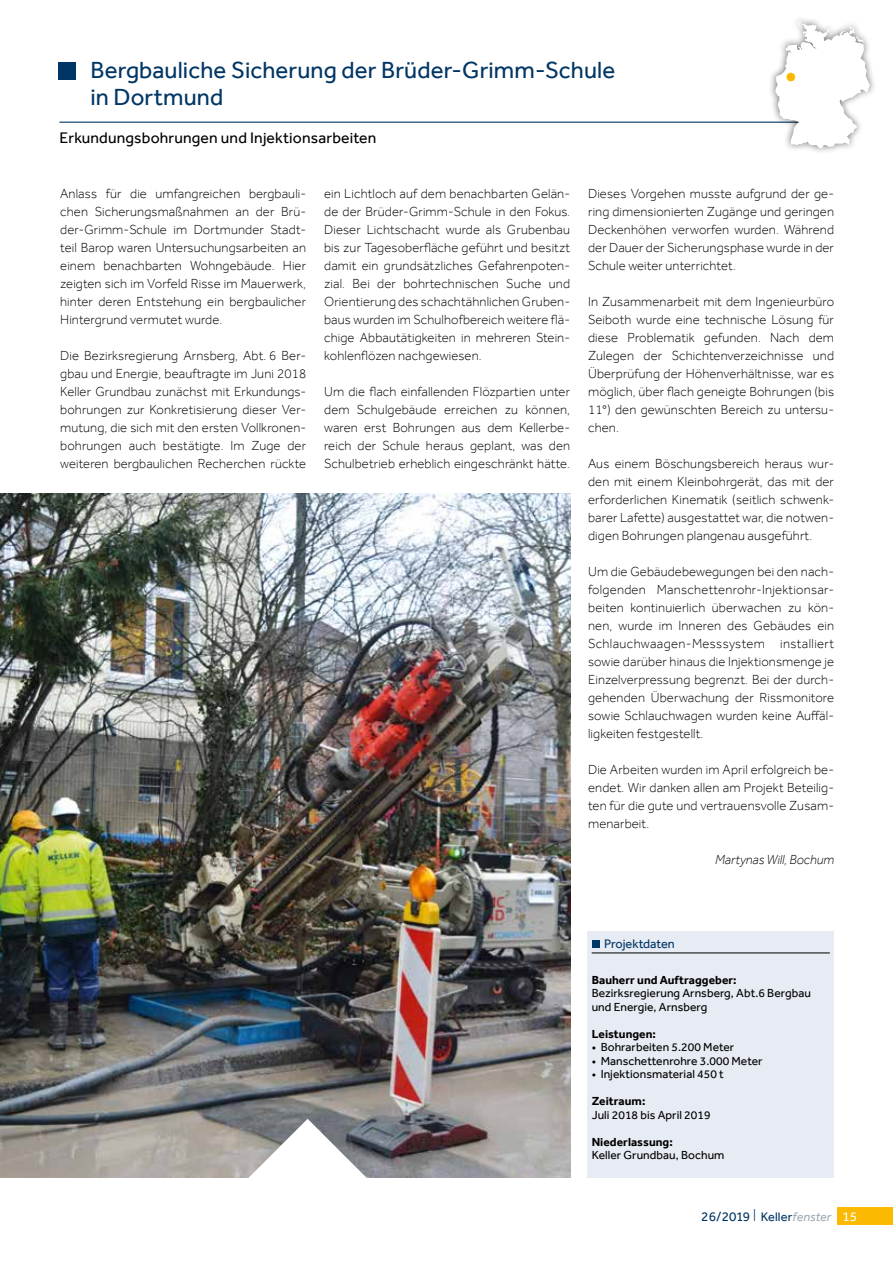
<style>
.page{position:relative;width:893px;height:1263px;background:#fff}
.page>*{position:absolute;margin:0;border:0;box-sizing:border-box;transform-origin:0 0}
.t1{font:24px/27px "Effra";letter-spacing:.005em;color:#003665}
.t2{font:15.75px "Effra";letter-spacing:.01em;color:#000}
.t3{font:300 13.5px/18px "Effra";letter-spacing:.01em;color:#000;text-align:justify}
.t4{font:13.5px "Effra";letter-spacing:.01em;color:#003665}
.t5{font:italic 300 13.5px "Effra";color:#000}
.t6{font:12.75px "Effra";color:#003665}
.t7{font:12px/13.5px "Effra";letter-spacing:.005em;color:#000}
.t8{font:700 12px "Effra";letter-spacing:.005em;color:#000}
.s1{font-family:"Gill Sans";font-weight:300;font-size:17.4px}
.s2{font-size:12.75px}
.s3{font-style:italic;font-size:12.75px;color:#9faab6}
.s4{color:#fff}
</style>
<div class="page">
<hr style="left:59px;top:122px;width:774px;height:1px;background:#003665">
<div style="left:58px;top:63px;width:18px;height:17px;background:#003665"></div>
<div style="left:768px;top:15px;width:109px;height:141px;background:#000;opacity:.55"></div>
<svg style="left:775px;top:21px;width:95px;height:127px"></svg>
<div style="left:786px;top:73px;width:9px;height:8px;background:#fbba01;border-radius:50%"></div>
<div style="left:587px;top:931px;width:247px;height:247px;background:#e7ebf3"></div>
<hr style="left:592px;top:952px;width:238px;height:1px;background:#000">
<div style="left:592px;top:941px;width:7px;height:7px;background:#003665"></div>
<img style="left:0;top:493px;width:571px;height:685px">
<svg style="left:238px;top:1117px;width:139px;height:61px"></svg>
<div style="left:838px;top:1208px;width:55px;height:17px;background:#fbba01"></div>
<h1 class="t1" style="left:91px;top:56px;width:526px">Bergbauliche Sicherung der Brüder-Grimm-Schule in Dortmund</h1>
<p class="t2" style="left:59px;top:128px;width:318px">Erkundungsbohrungen und Injektionsarbeiten</p>
<p class="t3" style="left:60px;top:184px;width:247px">Anlass für die umfangreichen bergbauli&shy;chen Sicherungsmaßnahmen an der Brü&shy;der-Grimm-Schule im Dortmunder Stadt&shy;teil Barop waren Untersuchungsarbeiten an einem benachbarten Wohngebäude. Hier zeigten sich im Vorfeld Risse im Mauerwerk, hinter deren Entstehung ein bergbaulicher Hintergrund vermutet wurde.</p>
<p class="t3" style="left:60px;top:346px;width:247px">Die Bezirksregierung Arnsberg, Abt. 6 Ber&shy;gbau und Energie, beauftragte im Juni 2018<br>Keller Grundbau zunächst mit Erkundungs&shy;bohrungen zur Konkretisierung dieser Ver&shy;mutung, die sich mit den ersten Vollkronen&shy;bohrungen auch bestätigte. Im Zuge der weiteren bergbaulichen Recherchen rückte</p>
<p class="t3" style="left:324px;top:184px;width:247px">ein Lichtloch auf dem benachbarten Gelän&shy;de der Brüder-Grimm-Schule in den Fokus.<br>Dieser Lichtschacht wurde als Grubenbau bis zur Tagesoberfläche geführt und besitzt damit ein grundsätzliches Gefahrenpoten&shy;zial. Bei der bohrtechnischen Suche und Orientierung des schachtähnlichen Gruben&shy;baus wurden im Schulhofbereich weitere flä&shy;chige Abbautätigkeiten in mehreren Stein&shy;kohlenflözen nachgewiesen.</p>
<p class="t3" style="left:324px;top:382px;width:247px">Um die flach einfallenden Flözpartien unter dem Schulgebäude erreichen zu können, waren erst Bohrungen aus dem Kellerbe&shy;reich der Schule heraus geplant, was den Schulbetrieb erheblich eingeschränkt hätte.</p>
<p class="t3" style="left:588px;top:184px;width:247px">Dieses Vorgehen musste aufgrund der ge&shy;ring dimensionierten Zugänge und geringen Deckenhöhen verworfen wurden. Während der Dauer der Sicherungsphase wurde in der Schule weiter unterrichtet.</p>
<p class="t3" style="left:588px;top:292px;width:247px">In Zusammenarbeit mit dem Ingenieurbüro Seiboth wurde eine technische Lösung für diese Problematik gefunden. Nach dem Zulegen der Schichtenverzeichnisse und Überprüfung der Höhenverhältnisse, war es möglich, über flach geneigte Bohrungen (bis 11°) den gewünschten Bereich zu untersu&shy;chen.</p>
<p class="t3" style="left:588px;top:454px;width:247px">Aus einem Böschungsbereich heraus wur&shy;den mit einem Kleinbohrgerät, das mit der erforderlichen Kinematik (seitlich schwenk&shy;barer Lafette) ausgestattet war, die notwen&shy;digen Bohrungen plangenau ausgeführt.</p>
<p class="t3" style="left:588px;top:562px;width:247px;text-align:left">Um die Gebäudebewegungen bei den nach&shy;folgenden Manschettenrohr-Injektionsar&shy;beiten kontinuierlich überwachen zu kön&shy;nen, wurde im Inneren des Gebäudes ein Schlauchwaagen-Messsystem installiert sowie darüber hinaus die Injektionsmenge je Einzelverpressung begrenzt. Bei der durch&shy;gehenden Überwachung der Rissmonitore sowie Schlauchwagen wurden keine Auffäl&shy;ligkeiten festgestellt.</p>
<p class="t3" style="left:588px;top:760px;width:247px">Die Arbeiten wurden im April erfolgreich be&shy;endet. Wir danken allen am Projekt Beteilig&shy;ten für die gute und vertrauensvolle Zusam&shy;menarbeit.</p>
<p class="t5" style="left:715px;top:851px;width:120px">Martynas Will, Bochum</p>
<p class="t6" style="left:604px;top:936px;width:72px">Projektdaten</p>
<p class="t8" style="left:592px;top:973px;width:146px">Bauherr und Auftraggeber:</p>
<p class="t7" style="left:592px;top:986px;width:221px">Bezirksregierung Arnsberg, Abt.6 Bergbau und Energie, Arnsberg</p>
<p class="t8" style="left:592px;top:1027px;width:66px">Leistungen:</p>
<p class="t7" style="left:592px;top:1040px;width:144px">• Bohrarbeiten 5.200 Meter</p>
<p class="t7" style="left:592px;top:1054px;width:172px">• Manschettenrohre 3.000 Meter</p>
<p class="t7" style="left:592px;top:1067px;width:134px">• Injektionsmaterial 450 t</p>
<p class="t8" style="left:592px;top:1094px;width:55px">Zeitraum:</p>
<p class="t7" style="left:592px;top:1108px;width:120px">Juli 2018 bis April 2019</p>
<p class="t8" style="left:592px;top:1135px;width:83px">Niederlassung:</p>
<p class="t7" style="left:592px;top:1148px;width:134px">Keller Grundbau, Bochum</p>
<p class="t4" style="left:701px;top:1208px;width:158px">26/2019 <span class="s1">l</span> <span class="s2">Keller</span><span class="s3">fenster</span> <span class="s4">15</span></p>
</div>
